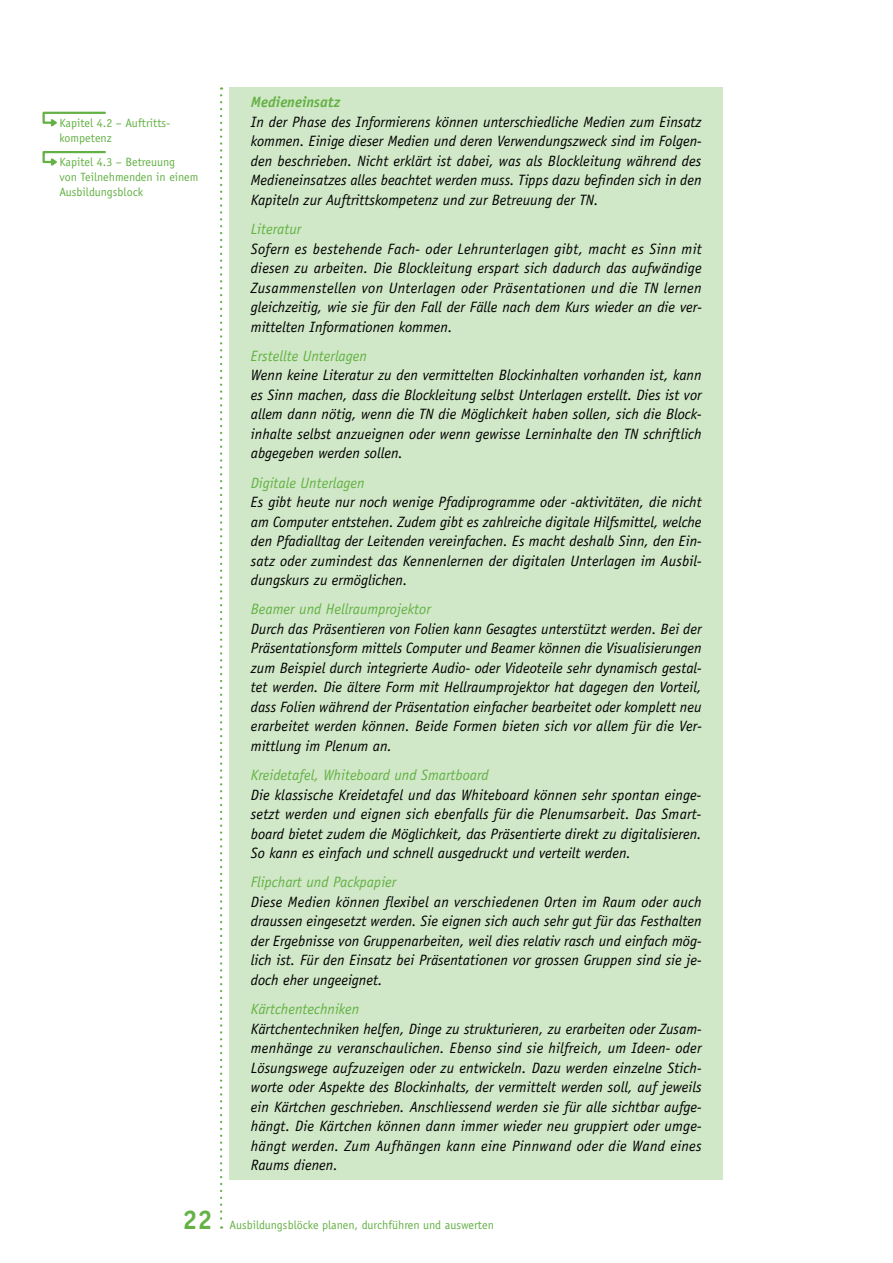
<style>
.page{position:relative;width:893px;height:1263px;background:#fff}
.page>*{position:absolute;margin:0;border:0;box-sizing:border-box;transform-origin:0 0}
.t1{font:700 27px "Officina Sans";color:#64b145}
.t2{font:italic 15px/19.5px "Officina Sans";color:#000;text-align:justify}
.t3{font:italic 15px "Officina Sans";color:#64b145}
.t4{font:italic 700 15px "Officina Sans";color:#64b145}
.t5{font:12px/15px "Officina Sans";color:#64b145}
</style>
<div class="page">
<div style="left:230px;top:88px;width:493px;height:1092px;background:#d0e8c7"></div>
<svg style="left:220px;top:87px;width:2px;height:1142px"></svg>
<svg style="left:42px;top:111px;width:64px;height:15px"></svg>
<svg style="left:42px;top:151px;width:64px;height:15px"></svg>
<p class="t5" style="left:60px;top:115px;width:111px">Kapitel 4.2 – Auftritts&shy;kompetenz</p>
<p class="t5" style="left:60px;top:154px;width:140px">Kapitel 4.3 – Betreuung<br>von Teilnehmenden in einem<br>Ausbildungsblock</p>
<p class="t4" style="left:251px;top:93px;width:91px">Medieneinsatz</p>
<p class="t2" style="left:251px;top:112px;width:452px">In der Phase des Informierens können unterschiedliche Medien zum Einsatz kommen. Einige dieser Medien und deren Verwendungszweck sind im Folgen&shy;den beschrieben. Nicht erklärt ist dabei, was als Blockleitung während des Medieneinsatzes alles beachtet werden muss. Tipps dazu befinden sich in den Kapiteln zur Auftrittskompetenz und zur Betreuung der TN.</p>
<p class="t3" style="left:251px;top:220px;width:52px">Literatur</p>
<p class="t2" style="left:251px;top:239px;width:452px">Sofern es bestehende Fach- oder Lehrunterlagen gibt, macht es Sinn mit diesen zu arbeiten. Die Blockleitung erspart sich dadurch das aufwändige Zusammenstellen von Unterlagen oder Präsentationen und die TN lernen gleichzeitig, wie sie für den Fall der Fälle nach dem Kurs wieder an die ver&shy;mittelten Informationen kommen.</p>
<p class="t3" style="left:251px;top:347px;width:118px">Erstellte Unterlagen</p>
<p class="t2" style="left:251px;top:365px;width:452px">Wenn keine Literatur zu den vermittelten Blockinhalten vorhanden ist, kann es Sinn machen, dass die Blockleitung selbst Unterlagen erstellt. Dies ist vor allem dann nötig, wenn die TN die Möglichkeit haben sollen, sich die Block&shy;inhalte selbst anzueignen oder wenn gewisse Lerninhalte den TN schriftlich abgegeben werden sollen.</p>
<p class="t3" style="left:251px;top:474px;width:115px">Digitale Unterlagen</p>
<p class="t2" style="left:251px;top:492px;width:452px">Es gibt heute nur noch wenige Pfadiprogramme oder -aktivitäten, die nicht am Computer entstehen. Zudem gibt es zahlreiche digitale Hilfsmittel, welche den Pfadialltag der Leitenden vereinfachen. Es macht deshalb Sinn, den Ein&shy;satz oder zumindest das Kennenlernen der digitalen Unterlagen im Ausbil&shy;dungskurs zu ermöglichen.</p>
<p class="t3" style="left:251px;top:600px;width:181px">Beamer und Hellraumprojektor</p>
<p class="t2" style="left:251px;top:619px;width:452px">Durch das Präsentieren von Folien kann Gesagtes unterstützt werden. Bei der Präsentationsform mittels Computer und Beamer können die Visualisierungen zum Beispiel durch integrierte Audio- oder Videoteile sehr dynamisch gestal&shy;tet werden. Die ältere Form mit Hellraumprojektor hat dagegen den Vorteil, dass Folien während der Präsentation einfacher bearbeitet oder komplett neu erarbeitet werden können. Beide Formen bieten sich vor allem für die Ver&shy;mittlung im Plenum an.</p>
<p class="t3" style="left:251px;top:766px;width:239px">Kreidetafel, Whiteboard und Smartboard</p>
<p class="t2" style="left:251px;top:785px;width:452px">Die klassische Kreidetafel und das Whiteboard können sehr spontan einge&shy;setzt werden und eignen sich ebenfalls für die Plenumsarbeit. Das Smart&shy;board bietet zudem die Möglichkeit, das Präsentierte direkt zu digitalisieren.<br>So kann es einfach und schnell ausgedruckt und verteilt werden.</p>
<p class="t3" style="left:251px;top:873px;width:147px">Flipchart und Packpapier</p>
<p class="t2" style="left:251px;top:892px;width:452px">Diese Medien können flexibel an verschiedenen Orten im Raum oder auch draussen eingesetzt werden. Sie eignen sich auch sehr gut für das Festhalten der Ergebnisse von Gruppenarbeiten, weil dies relativ rasch und einfach mög&shy;lich ist. Für den Einsatz bei Präsentationen vor grossen Gruppen sind sie je&shy;doch eher ungeeignet.</p>
<p class="t3" style="left:251px;top:1000px;width:110px">Kärtchentechniken</p>
<p class="t2" style="left:251px;top:1019px;width:452px">Kärtchentechniken helfen, Dinge zu strukturieren, zu erarbeiten oder Zusam&shy;menhänge zu veranschaulichen. Ebenso sind sie hilfreich, um Ideen- oder Lösungswege aufzuzeigen oder zu entwickeln. Dazu werden einzelne Stich&shy;worte oder Aspekte des Blockinhalts, der vermittelt werden soll, auf jeweils ein Kärtchen geschrieben. Anschliessend werden sie für alle sichtbar aufge&shy;hängt. Die Kärtchen können dann immer wieder neu gruppiert oder umge&shy;hängt werden. Zum Aufhängen kann eine Pinnwand oder die Wand eines Raums dienen.</p>
<h1 class="t1" style="left:183px;top:1202px;width:32px">22</h1>
<p class="t5" style="left:230px;top:1217px;width:266px">Ausbildungsblöcke planen, durchführen und auswerten</p>
</div>
